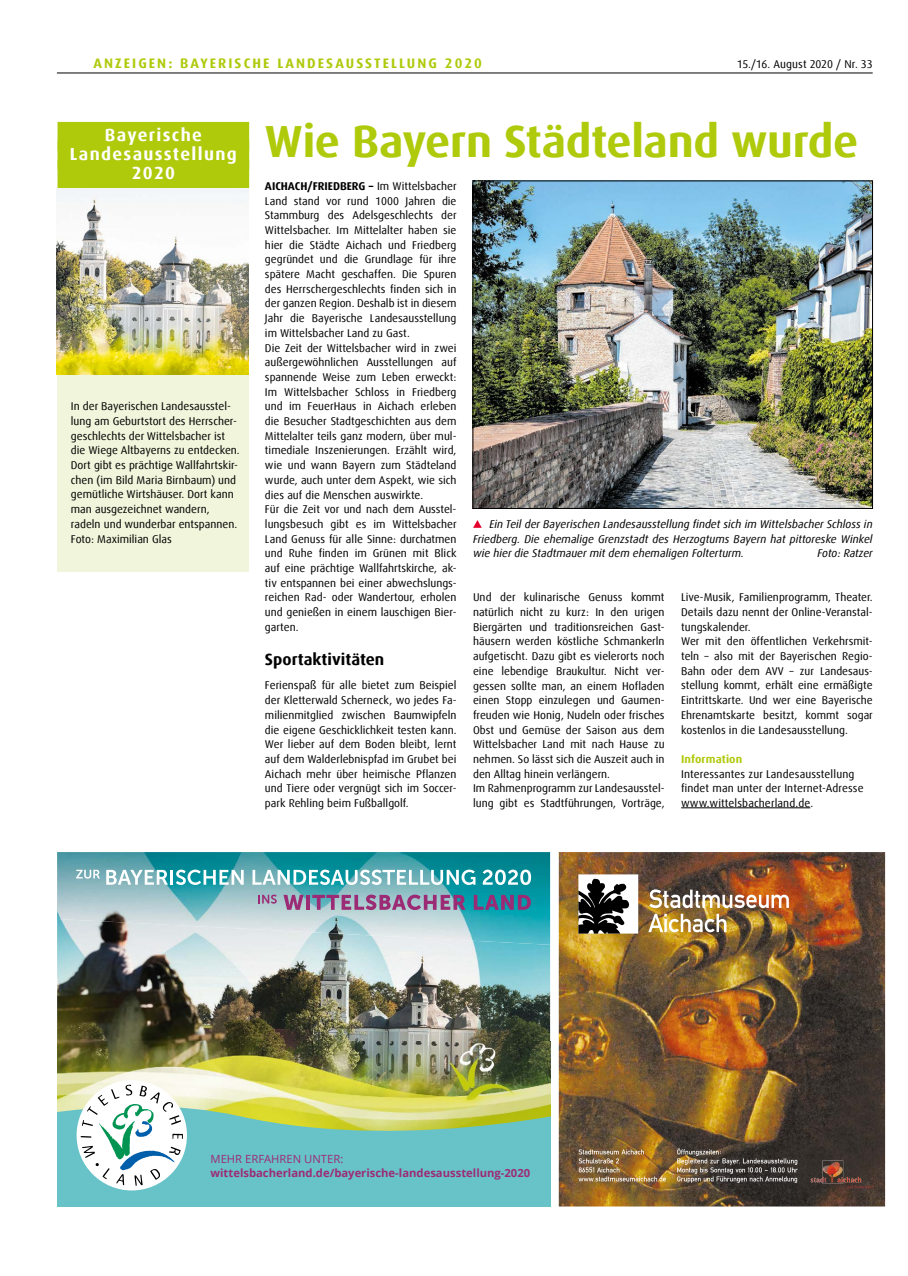
<style>
.page{position:relative;width:908px;height:1276px;background:#fff}
.page>*{position:absolute;margin:0;border:0;box-sizing:border-box;transform-origin:0 0}
.t1{font:700 45px "Dax Offc Pro";letter-spacing:-.01em;color:#afca0b}
.t2{font:700 17.5px/18.8px "Dax Offc Pro";letter-spacing:.075em;color:#fff;text-align:center}
.t3{font:700 16.25px "Dax Offc Pro";color:#000}
.t4{font:700 13.75px "Dax Offc Pro";letter-spacing:.15em;color:#afca0b}
.t5{font:11.25px/14.8px "Dax Offc Pro";color:#000}
.t6{font:italic 11.25px/14.8px "Dax Offc Pro";color:#000;text-align:justify}
.t7{font:700 11.25px/13.5px "Open Sans";color:#9c2b75}
.s1{font-weight:700}
.s2{font-weight:700;color:#afca0b}
.s3{font-weight:400}
</style>
<div class="page">
<hr style="left:57px;top:73px;width:815px;height:1px;background:#000">
<div style="left:58px;top:122px;width:191px;height:450px;background:#f1f5db"></div>
<div style="left:58px;top:122px;width:191px;height:29px;background:#afca0b"></div>
<div style="left:58px;top:141px;width:191px;height:28px;background:#afca0b"></div>
<div style="left:58px;top:159px;width:191px;height:29px;background:#afca0b"></div>
<img style="left:57px;top:189px;width:191px;height:185px">
<img style="left:558px;top:852px;width:326px;height:354px">
<img style="left:822px;top:1160px;width:20px;height:23px">
<svg style="left:837px;top:1177px;width:36px;height:12px"></svg>
<svg style="left:810px;top:1177px;width:16px;height:5px"></svg>
<img style="left:649px;top:889px;width:139px;height:19px">
<svg style="left:648px;top:914px;width:78px;height:18px"></svg>
<svg style="left:578px;top:874px;width:60px;height:59px"></svg>
<svg style="left:676px;top:1148px;width:121px;height:35px"></svg>
<img style="left:578px;top:1149px;width:87px;height:32px">
<img style="left:57px;top:944px;width:493px;height:145px">
<svg style="left:57px;top:1089px;width:493px;height:117px;fill:#68c3c9"></svg>
<div style="left:77px;top:1080px;width:110px;height:110px;background:#fff;border-radius:50%"></div>
<svg style="left:81px;top:1084px;width:102px;height:101px"></svg>
<img style="left:57px;top:852px;width:493px;height:92px">
<svg style="left:283px;top:895px;width:20px;height:15px"></svg>
<hr style="left:306px;top:895px;width:4px;height:15px;background:#9c2b75">
<svg style="left:312px;top:894px;width:153px;height:16px"></svg>
<svg style="left:473px;top:895px;width:57px;height:15px"></svg>
<svg style="left:258px;top:894px;width:18px;height:9px"></svg>
<svg style="left:106px;top:870px;width:62px;height:14px"></svg>
<hr style="left:170px;top:870px;width:3px;height:14px;background:#fff">
<svg style="left:176px;top:869px;width:67px;height:16px"></svg>
<svg style="left:252px;top:869px;width:223px;height:16px"></svg>
<svg style="left:76px;top:869px;width:24px;height:9px"></svg>
<svg style="left:482px;top:869px;width:49px;height:16px"></svg>
<hr style="left:680px;top:807px;width:130px;height:1px;background:#000">
<img style="left:474px;top:183px;width:396px;height:323px">
<div style="left:472px;top:181px;width:400px;height:327px;border:1px solid #000"></div>
<svg style="left:473px;top:520px;width:8px;height:8px"></svg>
<p class="t4" style="left:93px;top:54px;width:390px">ANZEIGEN: BAYERISCHE LANDESAUSSTELLUNG 2020</p>
<p class="t5" style="left:736px;top:56px;width:137px">15./16. August 2020 / Nr. 33</p>
<p class="t2" style="left:70px;top:126px;width:168px">Bayerische<br>Landesausstellung<br>2020</p>
<p class="t5" style="left:71px;top:399px;width:170px">In der Bayerischen Landesausstel&shy;lung am Geburtstort des Herrscher&shy;geschlechts der Wittelsbacher ist die Wiege Altbayerns zu entdecken.<br>Dort gibt es prächtige Wallfahrtskir&shy;chen (im Bild Maria Birnbaum) und gemütliche Wirtshäuser. Dort kann man ausgezeichnet wandern, radeln und wunderbar entspannen.<br>Foto: Maximilian Glas</p>
<p class="t1" style="left:265px;top:112px;width:594px">Wie Bayern Städteland wurde</p>
<p class="t5" style="left:265px;top:179px;width:193px"><span class="s1">AICHACH/FRIEDBERG –</span> Im Wittelsbacher Land stand vor rund 1000 Jahren die Stammburg des Adelsgeschlechts der Wittelsbacher. Im Mittelalter haben sie hier die Städte Aichach und Friedberg gegründet und die Grundlage für ihre spätere Macht geschaffen. Die Spuren des Herrschergeschlechts finden sich in der ganzen Region. Deshalb ist in diesem Jahr die Bayerische Landesausstellung im Wittelsbacher Land zu Gast.<br>Die Zeit der Wittelsbacher wird in zwei außergewöhnlichen Ausstellungen auf spannende Weise zum Leben erweckt:<br>Im Wittelsbacher Schloss in Friedberg und im FeuerHaus in Aichach erleben die Besucher Stadtgeschichten aus dem Mittelalter teils ganz modern, über mul&shy;timediale Inszenierungen. Erzählt wird, wie und wann Bayern zum Städteland wurde, auch unter dem Aspekt, wie sich dies auf die Menschen auswirkte.<br>Für die Zeit vor und nach dem Ausstel&shy;lungsbesuch gibt es im Wittelsbacher Land Genuss für alle Sinne: durchatmen und Ruhe finden im Grünen mit Blick auf eine prächtige Wallfahrtskirche, ak&shy;tiv entspannen bei einer abwechslungs&shy;reichen Rad- oder Wandertour, erholen und genießen in einem lauschigen Bier&shy;garten.</p>
<p class="t3" style="left:265px;top:649px;width:121px">Sportaktivitäten</p>
<p class="t5" style="left:265px;top:678px;width:193px;text-align:justify">Ferienspaß für alle bietet zum Beispiel der Kletterwald Scherneck, wo jedes Fa&shy;milienmitglied zwischen Baumwipfeln die eigene Geschicklichkeit testen kann.<br>Wer lieber auf dem Boden bleibt, lernt auf dem Walderlebnispfad im Grubet bei Aichach mehr über heimische Pflanzen und Tiere oder vergnügt sich im Soccer&shy;park Rehling beim Fußballgolf.</p>
<p class="t6" style="left:473px;top:516px;width:401px;text-indent:16px">Ein Teil der Bayerischen Landesausstellung findet sich im Wittelsbacher Schloss in Friedberg. Die ehemalige Grenzstadt des Herzogtums Bayern hat pittoreske Winkel wie hier die Stadtmauer mit dem ehemaligen Folterturm.</p>
<p class="t6" style="left:817px;top:546px;width:57px">Foto: Ratzer</p>
<p class="t5" style="left:473px;top:590px;width:193px">Und der kulinarische Genuss kommt natürlich nicht zu kurz: In den urigen Biergärten und traditionsreichen Gast&shy;häusern werden köstliche Schmankerln aufgetischt. Dazu gibt es vielerorts noch eine lebendige Braukultur. Nicht ver&shy;gessen sollte man, an einem Hofladen einen Stopp einzulegen und Gaumen&shy;freuden wie Honig, Nudeln oder frisches Obst und Gemüse der Saison aus dem Wittelsbacher Land mit nach Hause zu nehmen. So lässt sich die Auszeit auch in den Alltag hinein verlängern.<br>Im Rahmenprogramm zur Landesausstel&shy;lung gibt es Stadtführungen, Vorträge,</p>
<p class="t5" style="left:680px;top:590px;width:193px">Live-Musik, Familienprogramm, Theater.<br>Details dazu nennt der Online-Veranstal&shy;tungskalender.<br>Wer mit den öffentlichen Verkehrsmit&shy;teln – also mit der Bayerischen Regio-Bahn oder dem AVV – zur Landesaus&shy;stellung kommt, erhält eine ermäßigte Eintrittskarte. Und wer eine Bayerische Ehrenamtskarte besitzt, kommt sogar kostenlos in die Landesausstellung.</p>
<p class="t5" style="left:680px;top:751px;width:184px"><span class="s2">Information<br></span>Interessantes zur Landesausstellung findet man unter der Internet-Adresse www.wittelsbacherland.de.</p>
<p class="t7" style="left:210px;top:1152px;width:321px"><span class="s3">MEHR ERFAHREN UNTER: </span>wittelsbacherland.de/bayerische-landesausstellung-2020</p>
</div>
